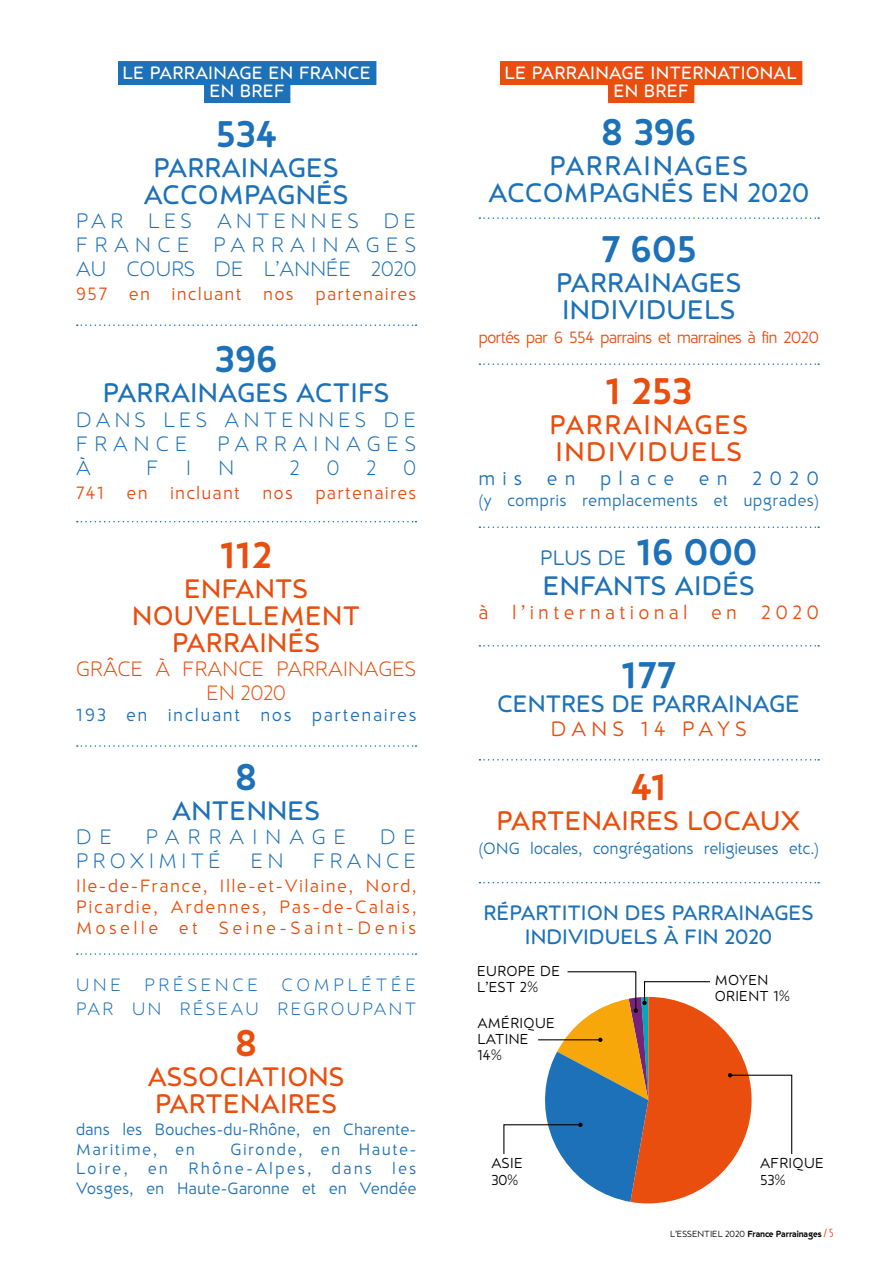
<style>
.page{position:relative;width:893px;height:1263px;background:#fff}
.page>*{position:absolute;margin:0;border:0;box-sizing:border-box;transform-origin:0 0}
.t1{font:700 37.5px "D Hanna Soft";color:#1d71b8}
.t2{font:700 37.5px "D Hanna Soft";color:#e94e0f}
.t3{font:27px/27px "D Hanna Soft";letter-spacing:.01em;color:#1d71b8;text-align:center}
.t4{font:27px/27px "D Hanna Soft";letter-spacing:.01em;color:#e94e0f;text-align:center}
.t5{font:27px/27px "D Hanna Soft";letter-spacing:.06em;color:#e94e0f}
.t6{font:24px "D Hanna Soft";color:#1d71b8}
.t7{font:300 21px/24px "D Hanna Soft";letter-spacing:.21em;color:#1d71b8}
.t8{font:21px/24px "D Hanna Soft";color:#1d71b8;text-align:center}
.t9{font:300 21px/24px "D Hanna Soft";letter-spacing:.01em;color:#e94e0f;text-align:center}
.t10{font:300 21px "D Hanna Soft";letter-spacing:.29em;color:#1d71b8}
.t11{font:21px "D Hanna Soft";letter-spacing:.01em;color:#1d71b8}
.t12{font:300 21px "D Hanna Soft";letter-spacing:.39em;color:#1d71b8}
.t13{font:21px "D Hanna Soft";letter-spacing:.245em;color:#e94e0f}
.t14{font:19.5px "D Hanna Soft";letter-spacing:.25em;color:#e94e0f}
.t15{font:19.5px "D Hanna Soft";letter-spacing:.4em;color:#1d71b8}
.t16{font:18px/21px "D Hanna Soft";letter-spacing:.1em;color:#e94e0f;text-align:justify}
.t17{font:18px/18px "D Hanna Soft";letter-spacing:.01em;color:#fff;text-align:center}
.t18{font:300 18px/24.3px "D Hanna Soft";letter-spacing:.13em;color:#1d71b8;text-align:right}
.t19{font:18px "D Hanna Soft";letter-spacing:.12em;color:#1d71b8}
.t20{font:300 18px "D Hanna Soft";letter-spacing:.21em;color:#1d71b8}
.t21{font:300 18px "D Hanna Soft";letter-spacing:.16em;color:#1d71b8}
.t22{font:16.5px/19.5px "D Hanna Soft";letter-spacing:.03em;color:#1d71b8}
.t23{font:16.5px "D Hanna Soft";letter-spacing:-.02em;color:#e94e0f}
.t24{font:16.5px "D Hanna Soft";letter-spacing:.05em;color:#1d71b8}
.t25{font:16.5px "D Hanna Soft";letter-spacing:.12em;color:#1d71b8}
.t26{font:16.5px "D Hanna Soft";letter-spacing:.16em;color:#1d71b8}
.t27{font:14.55px/16.4px "D Hanna Soft";letter-spacing:.02em;color:#000}
.t28{font:700 9px "D Hanna Soft";letter-spacing:-.01em;color:#000}
.s1{font-weight:700;font-size:37.5px}
.s2{font-weight:400}
.s3{font-family:"Borden";font-weight:400;font-size:12px;color:#e94e0f}
</style>
<div class="page">
<svg style="left:77px;top:324px;width:339px;height:2px"></svg>
<svg style="left:77px;top:521px;width:339px;height:1px"></svg>
<svg style="left:77px;top:745px;width:339px;height:2px"></svg>
<svg style="left:77px;top:953px;width:339px;height:2px"></svg>
<svg style="left:479px;top:217px;width:340px;height:2px"></svg>
<svg style="left:479px;top:363px;width:340px;height:2px"></svg>
<svg style="left:479px;top:526px;width:340px;height:2px"></svg>
<svg style="left:479px;top:645px;width:340px;height:1px"></svg>
<svg style="left:479px;top:759px;width:340px;height:1px"></svg>
<svg style="left:479px;top:882px;width:340px;height:1px"></svg>
<div style="left:118px;top:61px;width:258px;height:24px;background:#1d71b8"></div>
<div style="left:204px;top:79px;width:86px;height:24px;background:#1d71b8"></div>
<div style="left:500px;top:61px;width:302px;height:24px;background:#e94e0f"></div>
<div style="left:608px;top:79px;width:86px;height:24px;background:#e94e0f"></div>
<svg style="left:503px;top:971px;width:290px;height:232px"></svg>
<p class="t17" style="left:123px;top:64px;width:250px">LE PARRAINAGE EN FRANCE<br>EN BREF</p>
<p class="t17" style="left:505px;top:64px;width:294px">LE PARRAINAGE INTERNATIONAL<br>EN BREF</p>
<h1 class="t1" style="left:215px;top:110px;width:63px">534</h1>
<h2 class="t3" style="left:144px;top:155px;width:206px">PARRAINAGES<br>ACCOMPAGNÉS</h2>
<p class="t7" style="left:76px;top:209px;width:342px;text-align:justify">PAR LES ANTENNES DE FRANCE PARRAINAGES AU COURS DE L’ANNÉE 2020</p>
<p class="t16" style="left:76px;top:284px;width:342px">957 en incluant nos partenaires</p>
<h1 class="t1" style="left:215px;top:335px;width:65px">396</h1>
<h2 class="t3" style="left:103px;top:380px;width:288px">PARRAINAGES ACTIFS</h2>
<p class="t7" style="left:76px;top:408px;width:341px">DANS LES ANTENNES DE<br>FRANCE</p>
<p class="t10" style="left:218px;top:430px;width:200px">PARRAINAGES</p>
<p class="t7" style="left:76px;top:456px;width:16px">À</p>
<p class="t7" style="left:147px;top:456px;width:14px">F</p>
<p class="t7" style="left:186px;top:456px;width:6px">I</p>
<p class="t7" style="left:218px;top:456px;width:17px">N</p>
<p class="t7" style="left:290px;top:456px;width:11px">2</p>
<p class="t7" style="left:327px;top:456px;width:14px">0</p>
<p class="t7" style="left:367px;top:456px;width:11px">2</p>
<p class="t7" style="left:404px;top:456px;width:14px">0</p>
<p class="t16" style="left:76px;top:482px;width:29px">741</p>
<p class="t16" style="left:127px;top:482px;width:22px">en</p>
<p class="t16" style="left:170px;top:482px;width:71px">incluant</p>
<p class="t16" style="left:263px;top:482px;width:31px">nos</p>
<p class="t16" style="left:316px;top:482px;width:102px">partenaires</p>
<h1 class="t2" style="left:220px;top:531px;width:53px">112</h1>
<h2 class="t4" style="left:132px;top:576px;width:229px">ENFANTS<br>NOUVELLEMENT<br>PARRAINÉS</h2>
<p class="t9" style="left:76px;top:658px;width:341px">GRÂCE À FRANCE PARRAINAGES<br>EN 2020</p>
<p class="t19" style="left:76px;top:704px;width:342px">193 en incluant nos partenaires</p>
<h1 class="t1" style="left:235px;top:752px;width:23px">8</h1>
<h2 class="t3" style="left:172px;top:797px;width:149px">ANTENNES</h2>
<p class="t7" style="left:76px;top:825px;width:38px">D E</p>
<p class="t12" style="left:146px;top:824px;width:202px">PARRAINAGE</p>
<p class="t7" style="left:380px;top:825px;width:38px">D E</p>
<p class="t7" style="left:76px;top:849px;width:146px">PROXIMITÉ</p>
<p class="t7" style="left:251px;top:849px;width:34px">EN</p>
<p class="t7" style="left:313px;top:849px;width:104px">FRANCE</p>
<p class="t16" style="left:76px;top:875px;width:342px">Ile-de-France, Ille-et-Vilaine, Nord, Picardie, Ardennes, Pas-de-Calais, Moselle et Seine-Saint-Denis</p>
<p class="t18" style="left:76px;top:973px;width:341px">COMPLÉTÉE<br>PAR UN RÉSEAU REGROUPANT</p>
<h1 class="t2" style="left:235px;top:1018px;width:23px">8</h1>
<h2 class="t4" style="left:148px;top:1063px;width:198px;text-align:left">ASSOCIATIONS<br>PARTENAIRES</h2>
<p class="t22" style="left:76px;top:1120px;width:342px">dans les Bouches-du-Rhône, en Charente-<br>Maritime, en</p>
<p class="t21" style="left:76px;top:974px;width:46px">UNE</p>
<p class="t20" style="left:144px;top:974px;width:115px">PRÉSENCE</p>
<p class="t25" style="left:230px;top:1139px;width:187px">Gironde, en Haute-</p>
<p class="t22" style="left:76px;top:1159px;width:53px">Loire,</p>
<p class="t22" style="left:148px;top:1159px;width:21px">en</p>
<p class="t26" style="left:189px;top:1158px;width:124px">Rhône-Alpes,</p>
<p class="t22" style="left:332px;top:1159px;width:42px">dans</p>
<p class="t22" style="left:76px;top:1159px;width:342px;text-align:right">les<br>Vosges, en Haute-Garonne et en Vendée</p>
<h1 class="t1" style="left:601px;top:108px;width:97px">8 396</h1>
<h2 class="t3" style="left:488px;top:153px;width:322px">PARRAINAGES<br>ACCOMPAGNÉS EN 2020</h2>
<h1 class="t1" style="left:601px;top:225px;width:97px">7 605</h1>
<h2 class="t3" style="left:556px;top:270px;width:187px;text-align:left">PARRAINAGES<br>INDIVIDUELS</h2>
<p class="t23" style="left:479px;top:327px;width:342px">portés par 6 554 parrains et marraines à fin 2020</p>
<h1 class="t2" style="left:605px;top:367px;width:88px">1 253</h1>
<h2 class="t5" style="left:549px;top:411px;width:200px">PARRAINAGES<br>INDIVIDUELS</h2>
<p class="t15" style="left:479px;top:466px;width:45px">mis</p>
<p class="t15" style="left:547px;top:466px;width:30px">e n</p>
<p class="t15" style="left:600px;top:466px;width:75px">place</p>
<p class="t15" style="left:699px;top:466px;width:30px">e n</p>
<p class="t15" style="left:752px;top:466px;width:68px">2020</p>
<p class="t24" style="left:479px;top:490px;width:342px">(y compris remplacements et upgrades)</p>
<p class="t11" style="left:540px;top:545px;width:219px">PLUS DE <span class="s1">16 000</span></p>
<h2 class="t3" style="left:543px;top:573px;width:214px">ENFANTS AIDÉS</h2>
<p class="t14" style="left:479px;top:600px;width:11px">à</p>
<p class="t14" style="left:513px;top:600px;width:176px">l’international</p>
<p class="t14" style="left:712px;top:600px;width:27px">en</p>
<p class="t14" style="left:761px;top:600px;width:59px">2020</p>
<h1 class="t1" style="left:622px;top:651px;width:56px">177</h1>
<h3 class="t6" style="left:497px;top:689px;width:304px">CENTRES DE PARRAINAGE</h3>
<p class="t13" style="left:551px;top:716px;width:198px">DANS 14 PAYS</p>
<h1 class="t2" style="left:631px;top:763px;width:37px">41</h1>
<h2 class="t4" style="left:497px;top:807px;width:306px">PARTENAIRES LOCAUX</h2>
<p class="t22" style="left:479px;top:838px;width:342px">(ONG locales, congrégations religieuses etc.)</p>
<p class="t8" style="left:483px;top:901px;width:332px">RÉPARTITION DES PARRAINAGES<br>INDIVIDUELS À FIN 2020</p>
<p class="t27" style="left:477px;top:962px;width:84px">EUROPE DE<br>L’EST 2%</p>
<p class="t27" style="left:477px;top:1015px;width:79px">AMÉRIQUE<br>LATINE<br>14%</p>
<p class="t27" style="left:491px;top:1155px;width:33px">ASIE<br>30%</p>
<p class="t27" style="left:715px;top:972px;width:77px">MOYEN<br>ORIENT 1%</p>
<p class="t27" style="left:760px;top:1155px;width:66px">AFRIQUE<br>53%</p>
<p class="t28" style="left:670px;top:1228px;width:165px"><span class="s2">L’ESSENTIEL 2020</span> France Parrainages <span class="s3">/ 5</span></p>
</div>
